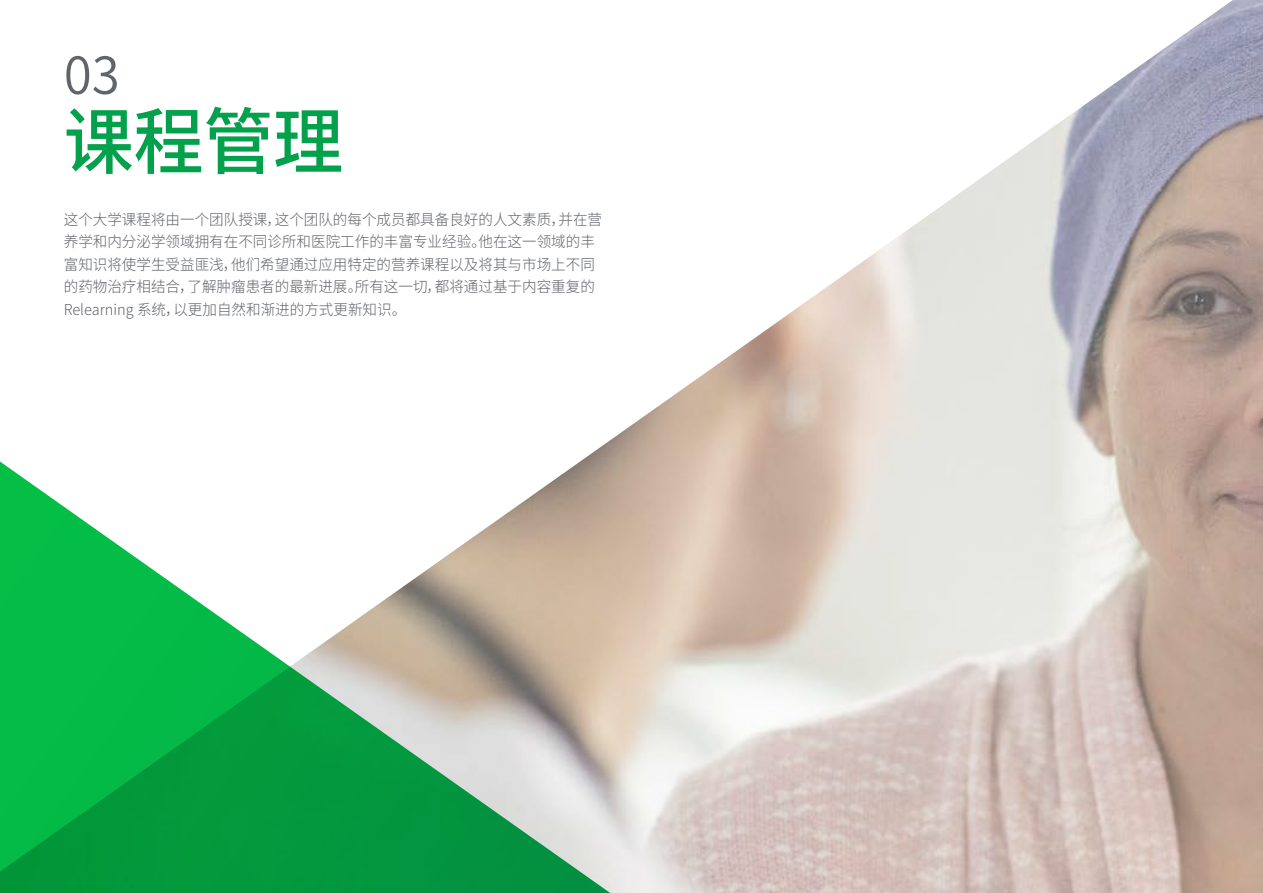
<style>
.page{position:relative;width:1263px;height:893px;background:#fff}
.page>*{position:absolute;margin:0;border:0;box-sizing:border-box;transform-origin:0 0}
.t1{font:500 72px "Source Han Sans CN";color:#04a14d}
.t2{font:52.5px "Source Han Sans CN";color:#61646a}
.t3{font:300 15px/22.5px "Source Han Sans CN";color:#61646a}
</style>
<div class="page">
<img style="left:602px;top:0;width:661px;height:893px">
<svg style="left:0;top:446px;width:640px;height:447px"></svg>
<h2 class="t2" style="left:64px;top:45px;width:57px">03</h2>
<h1 class="t1" style="left:64px;top:101px;width:281px">课程管理</h1>
<p class="t3" style="left:64px;top:208px;width:540px">这个大学课程将由一个团队授课，这个团队的每个成员都具备良好的人文素质，并在营养学和内分泌学领域拥有在不同诊所和医院工作的丰富专业经验。他在这一领域的丰富知识将使学生受益匪浅，他们希望通过应用特定的营养课程以及将其与市场上不同的药物治疗相结合，了解肿瘤患者的最新进展。所有这一切，都将通过基于内容重复的Relearning 系统，以更加自然和渐进的方式更新知识。</p>
</div>
